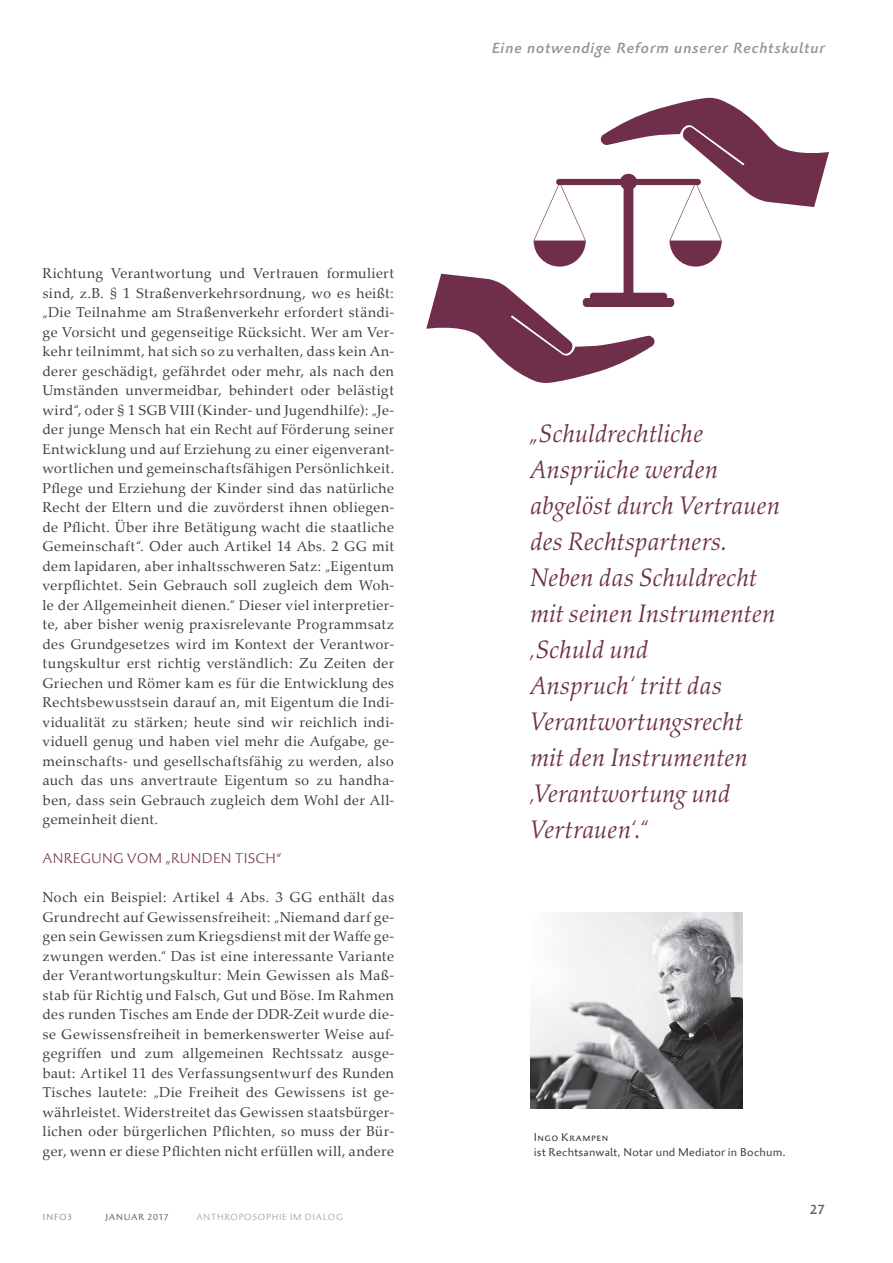
<style>
.page{position:relative;width:893px;height:1263px;background:#fff}
.page>*{position:absolute;margin:0;border:0;box-sizing:border-box;transform-origin:0 0}
.t1{font:italic 25.65px/36px "Palatino Nova";letter-spacing:.005em;color:#6f2f4a;scale:.95 1}
.t2{font:italic 500 15px "Palatino Sans Com";letter-spacing:.06em;color:#939598}
.t3{font:14.25px/19.5px "Palatino Nova";letter-spacing:.01em;color:#3e3e3f;text-align:justify}
.t4{font:300 14.25px "Palatino Sans Com";letter-spacing:.015em;color:#6f2f4a}
.t5{font:500 13.5px "Palatino Sans Com";color:#636366}
.t6{font:11.4px/14.4px "Palatino Sans Com";letter-spacing:.02em;color:#3e3e3f}
.t7{font:300 9px "Palatino Sans Com";letter-spacing:.085em;color:#939598}
.t8{font:9px "Palatino Sans Com";letter-spacing:.095em;color:#636366}
.t9{font:9px "Palatino Sans Com";letter-spacing:.095em;color:#939598}
</style>
<div class="page">
<svg style="left:426px;top:97px;width:403px;height:286px"></svg>
<img style="left:530px;top:912px;width:213px;height:196px">
<p class="t3" style="left:43px;top:264px;width:353px">Richtung Verantwortung und Vertrauen formuliert sind, z.B. § 1 Straßenverkehrsordnung, wo es heißt: „Die Teilnahme am Straßenverkehr erfordert ständi&shy;ge Vorsicht und gegenseitige Rücksicht. Wer am Ver&shy;kehr teilnimmt, hat sich so zu verhalten, dass kein An&shy;derer geschädigt, gefährdet oder mehr, als nach den Umständen unvermeidbar, behindert oder belästigt wird“, oder § 1 SGB VIII (Kinder- und Jugendhilfe): „Je&shy;der junge Mensch hat ein Recht auf Förderung seiner Entwicklung und auf Erziehung zu einer eigenverant&shy;wortlichen und gemeinschaftsfähigen Persönlichkeit.<br>Pflege und Erziehung der Kinder sind das natürliche Recht der Eltern und die zuvörderst ihnen obliegen&shy;de Pflicht. Über ihre Betätigung wacht die staatliche Gemeinschaft“. Oder auch Artikel 14 Abs. 2 GG mit dem lapidaren, aber inhaltsschweren Satz: „Eigentum verpflichtet. Sein Gebrauch soll zugleich dem Woh&shy;le der Allgemeinheit dienen.“ Dieser viel interpretier&shy;te, aber bisher wenig praxisrelevante Programmsatz des Grundgesetzes wird im Kontext der Verantwor&shy;tungskultur erst richtig verständlich: Zu Zeiten der Griechen und Römer kam es für die Entwicklung des Rechtsbewusstsein darauf an, mit Eigentum die Indi&shy;vidualität zu stärken; heute sind wir reichlich indi&shy;viduell genug und haben viel mehr die Aufgabe, ge&shy;meinschafts- und gesellschaftsfähig zu werden, also auch das uns anvertraute Eigentum so zu handha&shy;ben, dass sein Gebrauch zugleich dem Wohl der All&shy;gemeinheit dient.</p>
<p class="t4" style="left:43px;top:850px;width:240px">ANREGUNG VOM „RUNDEN TISCH“</p>
<p class="t3" style="left:43px;top:888px;width:353px">Noch ein Beispiel: Artikel 4 Abs. 3 GG enthält das Grundrecht auf Gewissensfreiheit: „Niemand darf ge&shy;gen sein Gewissen zum Kriegsdienst mit der Waffe ge&shy;zwungen werden.“ Das ist eine interessante Variante der Verantwortungskultur: Mein Gewissen als Maß&shy;stab für Richtig und Falsch, Gut und Böse. Im Rahmen des runden Tisches am Ende der DDR-Zeit wurde die&shy;se Gewissensfreiheit in bemerkenswerter Weise auf&shy;gegriffen und zum allgemeinen Rechtssatz ausge&shy;baut: Artikel 11 des Verfassungsentwurf des Runden Tisches lautete: „Die Freiheit des Gewissens ist ge&shy;währleistet. Widerstreitet das Gewissen staatsbürger&shy;lichen oder bürgerlichen Pflichten, so muss der Bür&shy;ger, wenn er diese Pflichten nicht erfüllen will, andere</p>
<p class="t9" style="left:43px;top:1211px;width:31px">INFO3</p>
<p class="t8" style="left:105px;top:1211px;width:65px">JANUAR 2017</p>
<p class="t7" style="left:196px;top:1211px;width:148px">ANTHROPOSOPHIE IM DIALOG</p>
<p class="t2" style="left:491px;top:39px;width:335px">Eine notwendige Reform unserer Rechtskultur</p>
<p class="t1" style="left:530px;top:416px;width:265px">„Schuldrechtliche<br>Ansprüche werden abgelöst durch Vertrauen des Rechtspartners.<br>Neben das Schuldrecht mit seinen Instrumenten ‚Schuld und<br>Anspruch‘ tritt das<br>Verantwortungsrecht mit den Instrumenten ‚Verantwortung und<br>Vertrauen‘.“</p>
<p class="t6" style="left:534px;top:1130px;width:253px">Ingo Krampen<br>ist Rechtsanwalt, Notar und Mediator in Bochum.</p>
<p class="t5" style="left:810px;top:1201px;width:17px">27</p>
</div>
